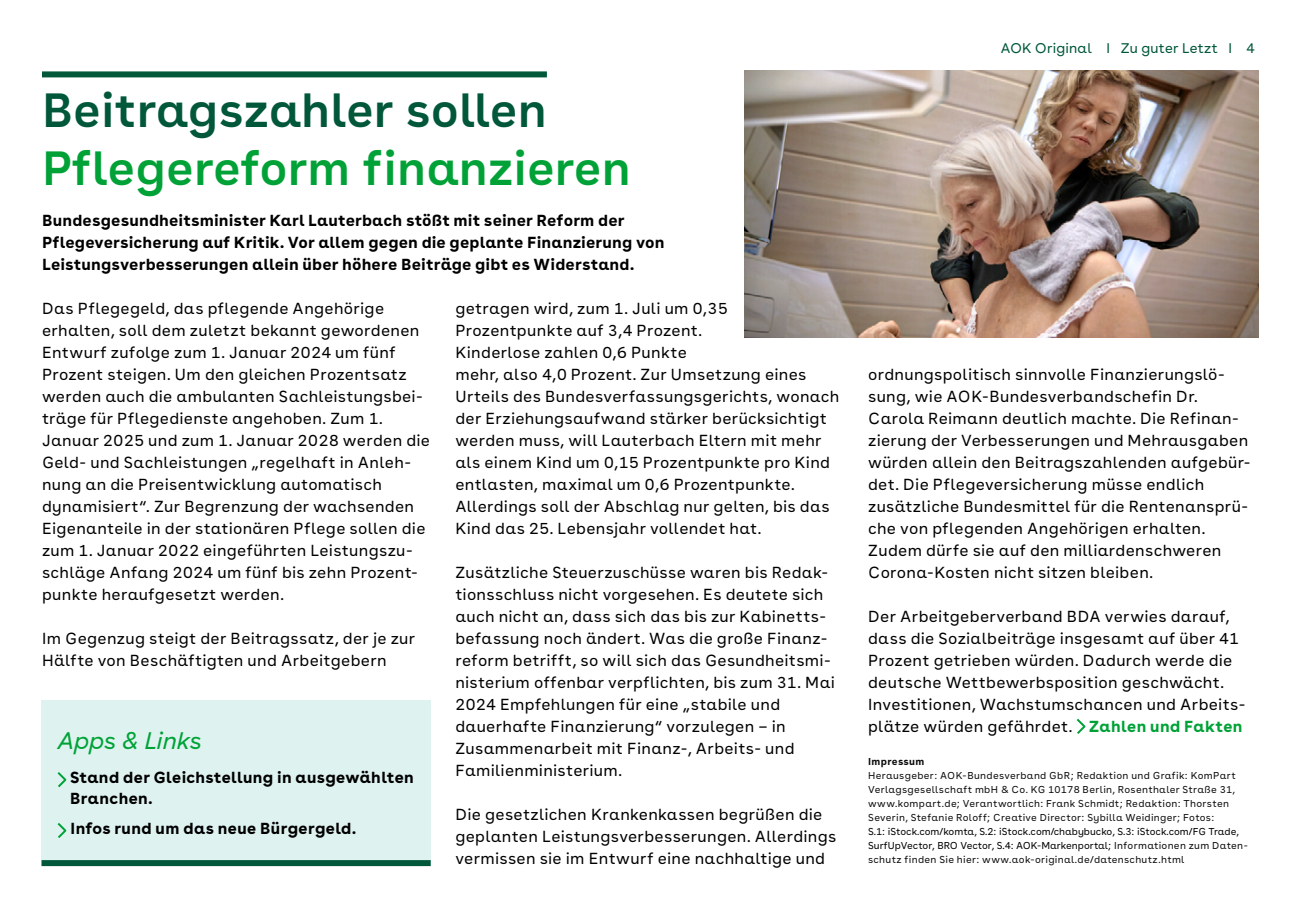
<style>
.page{position:relative;width:1300px;height:908px;background:#fff}
.page>*{position:absolute;margin:0;border:0;box-sizing:border-box;transform-origin:0 0}
.t1{font:600 48px "AOK Buenos Aires Text";color:#00a237}
.t2{font:600 48px "AOK Buenos Aires Text";color:#00573a}
.t3{font:italic 24px "AOK Buenos Aires";letter-spacing:-.005em;color:#00a237}
.t4{font:16px/22px "AOK Buenos Aires Text";letter-spacing:.02em;color:#000}
.t5{font:700 16px/22px "AOK Buenos Aires Text";letter-spacing:.01em;color:#000}
.t6{font:700 16px/20.4px "AOK Buenos Aires";letter-spacing:.025em;color:#000}
.t7{font:14px "AOK Buenos Aires";letter-spacing:.02em;color:#00573a}
.t8{font:10px/14px "AOK Buenos Aires Text";letter-spacing:.03em;color:#0b0b0b}
.t9{font:10px/14px "AOK Buenos Aires Text";color:#000}
.t10{font:700 10px "AOK Buenos Aires Text";letter-spacing:.03em;color:#0b0b0b}
.s1{font-family:"AOK Buenos Aires";font-weight:700;color:#00a237}
.s2{color:#0b0b0b}
</style>
<div class="page">
<div style="left:42px;top:701px;width:389px;height:165px;background:#def3f0"></div>
<svg style="left:57px;top:772px;width:10px;height:16px"></svg>
<svg style="left:57px;top:823px;width:10px;height:15px"></svg>
<svg style="left:1076px;top:718px;width:10px;height:16px"></svg>
<div style="left:42px;top:860px;width:389px;height:6px;background:#00573a"></div>
<img style="left:744px;top:71px;width:515px;height:267px">
<div style="left:42px;top:71px;width:505px;height:6px;background:#00573a"></div>
<h1 class="t2" style="left:42px;top:70px;width:506px">Beitragszahler sollen</h1>
<h1 class="t1" style="left:42px;top:128px;width:590px">Pflegereform finanzieren</h1>
<p class="t5" style="left:42px;top:208px;width:624px">Bundesgesundheitsminister Karl Lauterbach stößt mit seiner Reform der<br>Pflegeversicherung auf Kritik. Vor allem gegen die geplante Finanzierung von<br>Leistungsverbesserungen allein über höhere Beiträge gibt es Widerstand.</p>
<p class="t4" style="left:42px;top:296px;width:390px">Das Pflegegeld, das pflegende Angehörige erhalten, soll dem zuletzt bekannt gewordenen Entwurf zufolge zum 1. Januar 2024 um fünf Prozent steigen. Um den gleichen Prozentsatz werden auch die ambulanten Sachleistungsbei&shy;träge für Pflegedienste angehoben. Zum 1.<br>Januar 2025 und zum 1. Januar 2028 werden die Geld- und Sachleistungen „regelhaft in Anleh&shy;nung an die Preisentwicklung automatisch dynamisiert“. Zur Begrenzung der wachsenden Eigenanteile in der stationären Pflege sollen die zum 1. Januar 2022 eingeführten Leistungszu&shy;schläge Anfang 2024 um fünf bis zehn Prozent&shy;punkte heraufgesetzt werden.</p>
<p class="t4" style="left:42px;top:626px;width:375px">Im Gegenzug steigt der Beitragssatz, der je zur<br>Hälfte von Beschäftigten und Arbeitgebern</p>
<h2 class="t3" style="left:58px;top:721px;width:146px">Apps &amp; Links</h2>
<p class="t6" style="left:70px;top:766px;width:345px">Stand der Gleichstellung in ausgewählten<br>Branchen.</p>
<p class="t6" style="left:70px;top:817px;width:287px">Infos rund um das neue Bürgergeld.</p>
<p class="t4" style="left:455px;top:296px;width:386px">getragen wird, zum 1. Juli um 0,35<br>Prozentpunkte auf 3,4 Prozent.<br>Kinderlose zahlen 0,6 Punkte<br>mehr, also 4,0 Prozent. Zur Umsetzung eines Urteils des Bundesverfassungsgerichts, wonach der Erziehungsaufwand stärker berücksichtigt werden muss, will Lauterbach Eltern mit mehr als einem Kind um 0,15 Prozentpunkte pro Kind entlasten, maximal um 0,6 Prozentpunkte.<br>Allerdings soll der Abschlag nur gelten, bis das Kind das 25. Lebensjahr vollendet hat.</p>
<p class="t4" style="left:455px;top:560px;width:381px">Zusätzliche Steuerzuschüsse waren bis Redak&shy;tionsschluss nicht vorgesehen. Es deutete sich auch nicht an, dass sich das bis zur Kabinetts&shy;befassung noch ändert. Was die große Finanz&shy;reform betrifft, so will sich das Gesundheitsmi&shy;nisterium offenbar verpflichten, bis zum 31. Mai 2024 Empfehlungen für eine „stabile und dauerhafte Finanzierung“ vorzulegen – in Zusammenarbeit mit Finanz-, Arbeits- und Familienministerium.</p>
<p class="t4" style="left:455px;top:802px;width:382px">Die gesetzlichen Krankenkassen begrüßen die geplanten Leistungsverbesserungen. Allerdings vermissen sie im Entwurf eine nachhaltige und</p>
<p class="t7" style="left:1001px;top:36px;width:256px">AOK Original I Zu guter Letzt I 4</p>
<p class="t4" style="left:868px;top:362px;width:384px">ordnungspolitisch sinnvolle Finanzierungslö&shy;sung, wie AOK-Bundesverbandschefin Dr.<br>Carola Reimann deutlich machte. Die Refinan&shy;zierung der Verbesserungen und Mehrausgaben würden allein den Beitragszahlenden aufgebür&shy;det. Die Pflegeversicherung müsse endlich zusätzliche Bundesmittel für die Rentenansprü&shy;che von pflegenden Angehörigen erhalten.<br>Zudem dürfe sie auf den milliardenschweren Corona-Kosten nicht sitzen bleiben.</p>
<p class="t4" style="left:868px;top:604px;width:379px">Der Arbeitgeberverband BDA verwies darauf, dass die Sozialbeiträge insgesamt auf über 41<br>Prozent getrieben würden. Dadurch werde die deutsche Wettbewerbsposition geschwächt.<br>Investitionen, Wachstumschancen und Arbeits&shy;plätze würden gefährdet. <span class="s1">Zahlen und Fakten</span></p>
<p class="t10" style="left:868px;top:753px;width:58px">Impressum</p>
<p class="t8" style="left:868px;top:768px;width:369px">Herausgeber: AOK-Bundesverband GbR; Redaktion und Grafik: KomPart Verlagsgesellschaft mbH &amp; Co. KG 10178 Berlin, Rosenthaler Straße 31, www.kompart.de; Verantwortlich: Frank Schmidt; Redaktion: Thorsten Severin, Stefanie Roloff; Creative Director: Sybilla Weidinger; Fotos:</p>
<p class="t9" style="left:868px;top:824px;width:381px">S.1: iStock.com/komta, S.2: iStock.com/chabybucko, S.3: iStock.com/FG Trade,<br>SurfUpVector, BRO Vector, S.4: AOK-Markenportal; <span class="s2">Informationen zum Daten&shy;schutz finden Sie hier: www.aok-original.de/datenschutz.html</span></p>
</div>
